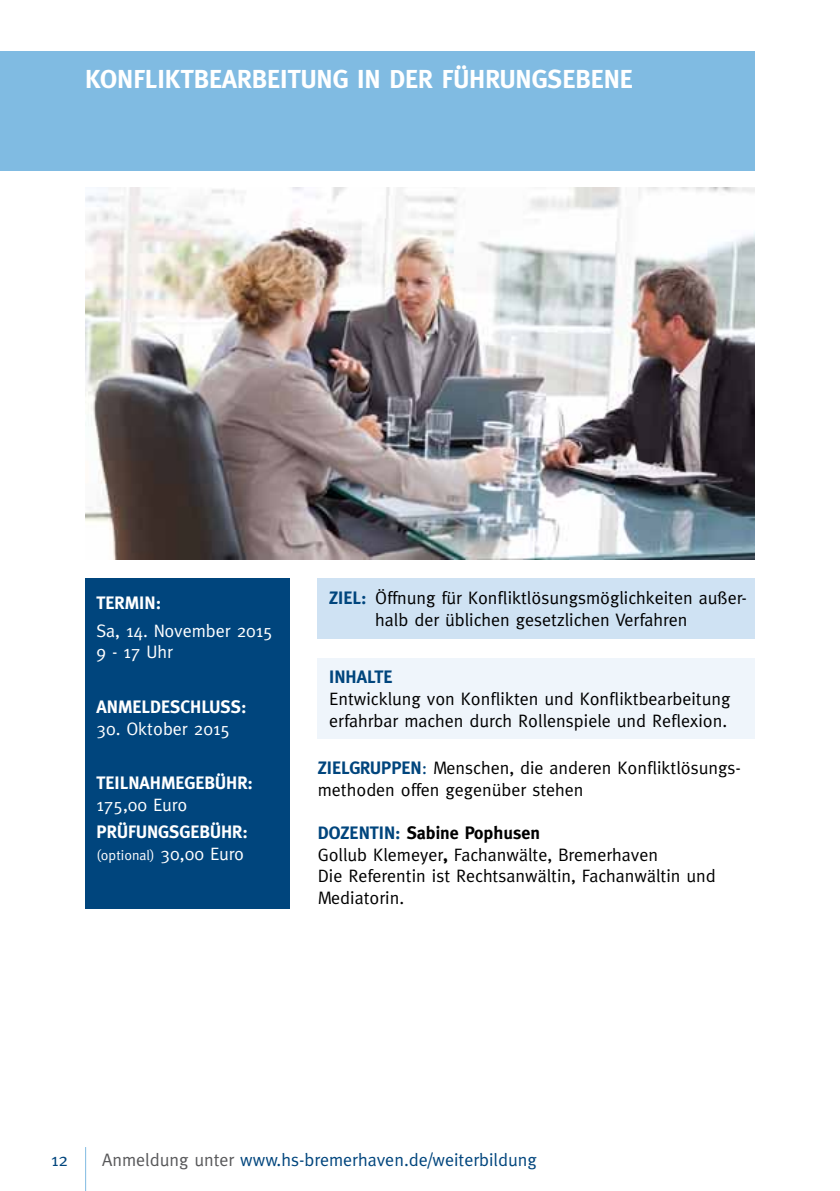
<style>
.page{position:relative;width:840px;height:1191px;background:#fff}
.page>*{position:absolute;margin:0;border:0;box-sizing:border-box;transform-origin:0 0}
.t1{font:700 26px "Meta";color:#fff}
.t2{font:18px/21.6px "Meta";color:#000}
.t3{font:700 18px "Meta";color:#fff}
.t4{font:18px "Meta";color:#00457d}
.t5{font:18px/21.6px "Meta";color:#fff}
.t6{font:700 18px "Meta";color:#00457d}
.t7{font:14px "Meta";color:#fff}
.s1{font-size:18px}
.s2{font-weight:700;color:#00457d}
.s3{color:#00457d}
.s4{font-weight:700}
.s5{color:#58585a}
</style>
<div class="page">
<hr style="left:85px;top:1147px;width:1px;height:44px;background:#80bbe2">
<div style="left:0;top:51px;width:754px;height:119px;background:#80bbe2"></div>
<div style="left:317px;top:658px;width:437px;height:80px;background:#eff5fb"></div>
<div style="left:317px;top:578px;width:437px;height:61px;background:#cfe2f3"></div>
<div style="left:85px;top:578px;width:204px;height:331px;background:#00457d"></div>
<img style="left:85px;top:187px;width:669px;height:372px">
<h1 class="t1" style="left:85px;top:64px;width:549px">KONFLIKTBEARBEITUNG IN DER FÜHRUNGSEBENE</h1>
<p class="t3" style="left:96px;top:593px;width:66px">TERMIN:</p>
<p class="t5" style="left:96px;top:619px;width:178px">Sa, 14. November 2015<br>9 - 17 Uhr</p>
<p class="t3" style="left:96px;top:696px;width:151px">ANMELDESCHLUSS:</p>
<p class="t5" style="left:96px;top:717px;width:135px">30. Oktober 2015</p>
<p class="t3" style="left:96px;top:772px;width:158px">TEILNAHMEGEBÜHR:</p>
<p class="t5" style="left:96px;top:793px;width:92px">175,00 Euro</p>
<p class="t3" style="left:96px;top:821px;width:153px">PRÜFUNGSGEBÜ HR:</p>
<p class="t7" style="left:96px;top:846px;width:149px">(optional) <span class="s1">30,00 Euro</span></p>
<p class="t2" style="left:375px;top:587px;width:373px;text-indent:-46px"><span class="s2">ZIEL:</span> Öffnung für Konfliktlösungsmöglichkeiten außer&shy;halb der üblichen gesetzlichen Verfahren</p>
<p class="t6" style="left:329px;top:667px;width:65px">IN HALTE</p>
<p class="t2" style="left:329px;top:688px;width:402px">Entwicklung von Konflikten und Konfliktbearbeitung erfahrbar machen durch Rollenspiele und Reflexion.</p>
<p class="t2" style="left:317px;top:757px;width:424px"><span class="s2">ZIELGRUPPEN</span><span class="s3">:</span> Menschen, die anderen Konfliktlösungs&shy;methoden offen gegenüber stehen</p>
<p class="t2" style="left:317px;top:821px;width:399px"><span class="s2">DOZENTIN:</span> <span class="s4">SABINE POPHUSEN<br></span>Gollub Klemeyer<span class="s4">,</span> Fachanwälte, Bremerhaven<br>Die Referentin ist Rechtsanwältin, Fachanwältin und Mediatorin.</p>
<p class="t4" style="left:51px;top:1148px;width:18px">12</p>
<p class="t4" style="left:102px;top:1148px;width:436px"><span class="s5">Anmeldung unter</span> www.hs-bremerhaven.de/weiterbildung</p>
</div>
